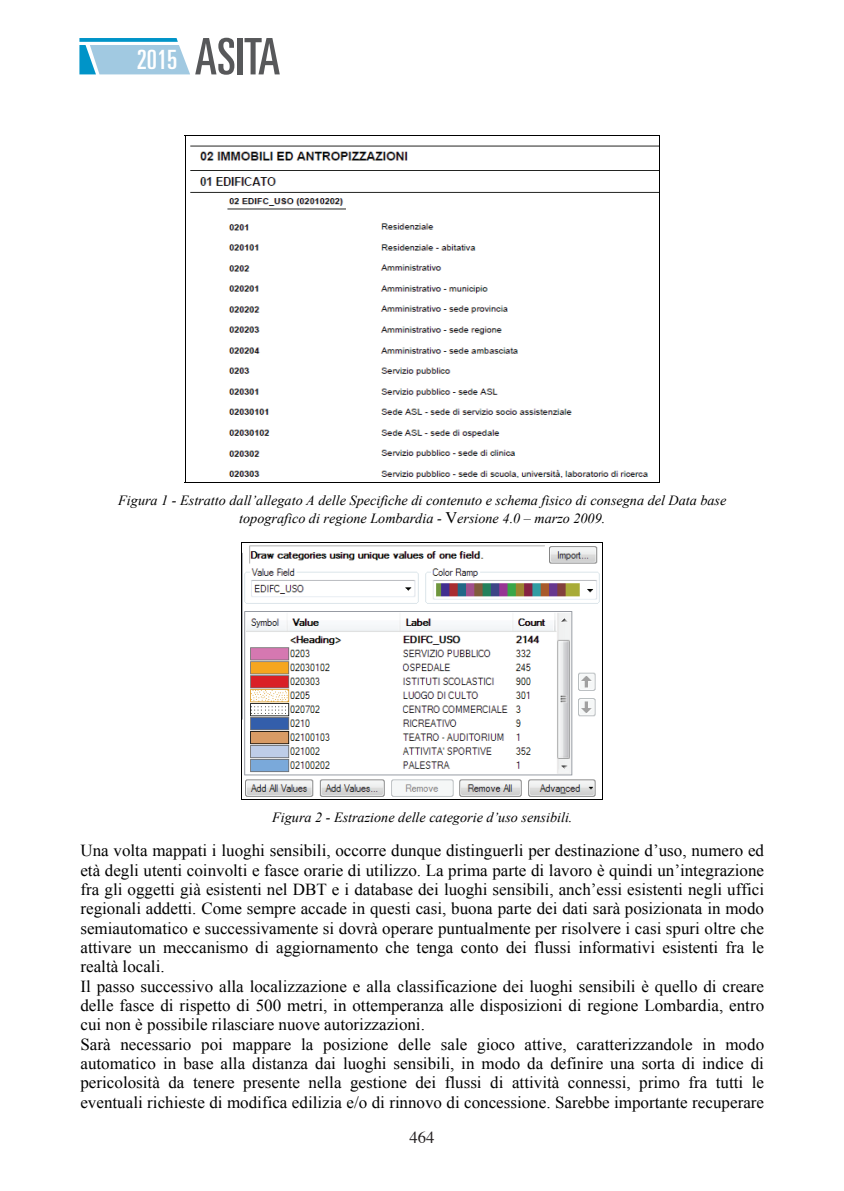
<style>
.page{position:relative;width:844px;height:1191px;background:#fff}
.page>*{position:absolute;margin:0;border:0;box-sizing:border-box;transform-origin:0 0}
.t1{font:ultra-condensed 50.4px "Univers";color:#57585a}
.t2{font:16.8px/19.2px "Times New Roman";color:#000}
.t3{font:16.62px "Times";color:#231f20}
.t4{font:italic 14px/18.2px "Times New Roman";color:#000;text-align:center}
.s1{font-size:26.6px;color:#fff}
.s2{font-style:normal;font-size:16.1px}
</style>
<div class="page">
<svg style="left:79px;top:38px;width:111px;height:36px"></svg>
<img style="left:190px;top:145px;width:469px;height:334px">
<hr style="left:185px;top:135px;width:474px;height:1px;background:#000">
<hr style="left:185px;top:136px;width:1px;height:346px;background:#000">
<hr style="left:659px;top:136px;width:1px;height:346px;background:#000">
<hr style="left:185px;top:482px;width:474px;height:1px;background:#000">
<img style="left:242px;top:545px;width:358px;height:252px">
<hr style="left:241px;top:542px;width:362px;height:1px;background:#000">
<hr style="left:241px;top:543px;width:1px;height:256px;background:#000">
<hr style="left:602px;top:543px;width:1px;height:256px;background:#000">
<hr style="left:241px;top:799px;width:362px;height:1px;background:#000">
<h1 class="t1" style="left:137px;top:28px;width:145px"><span class="s1">2015</span> ASITA</h1>
<p class="t4" style="left:118px;top:490px;width:609px">Figura 1 - Estratto dall’allegato A delle Specifiche di contenuto e schema fisico di consegna del Data base topografico di regione Lombardia - <span class="s2">V</span>ersione 4.0 – marzo 2009.</p>
<p class="t4" style="left:272px;top:807px;width:302px">Figura 2 - Estrazione delle categorie d’uso sensibili.</p>
<p class="t2" style="left:80px;top:841px;width:685px">Una volta mappati i luoghi sensibili, occorre dunque distinguerli per destinazione d’uso, numero ed età degli utenti coinvolti e fasce orarie di utilizzo. La prima parte di lavoro è quindi un’integrazione fra gli oggetti già esistenti nel DBT e i database dei luoghi sensibili, anch’essi esistenti negli uffici regionali addetti. Come sempre accade in questi casi, buona parte dei dati sarà posizionata in modo semiautomatico e successivamente si dovrà operare puntualmente per risolvere i casi spuri oltre che attivare un meccanismo di aggiornamento che tenga conto dei flussi informativi esistenti fra le realtà locali.<br>Il passo successivo alla localizzazione e alla classificazione dei luoghi sensibili è quello di creare delle fasce di rispetto di 500 metri, in ottemperanza alle disposizioni di regione Lombardia, entro cui non è possibile rilasciare nuove autorizzazioni.<br>Sarà necessario poi mappare la posizione delle sale gioco attive, caratterizzandole in modo automatico in base alla distanza dai luoghi sensibili, in modo da definire una sorta di indice di pericolosità da tenere presente nella gestione dei flussi di attività connessi, primo fra tutti le eventuali richieste di modifica edilizia e/o di rinnovo di concessione. Sarebbe importante recuperare</p>
<p class="t3" style="left:409px;top:1121px;width:27px">464</p>
</div>
